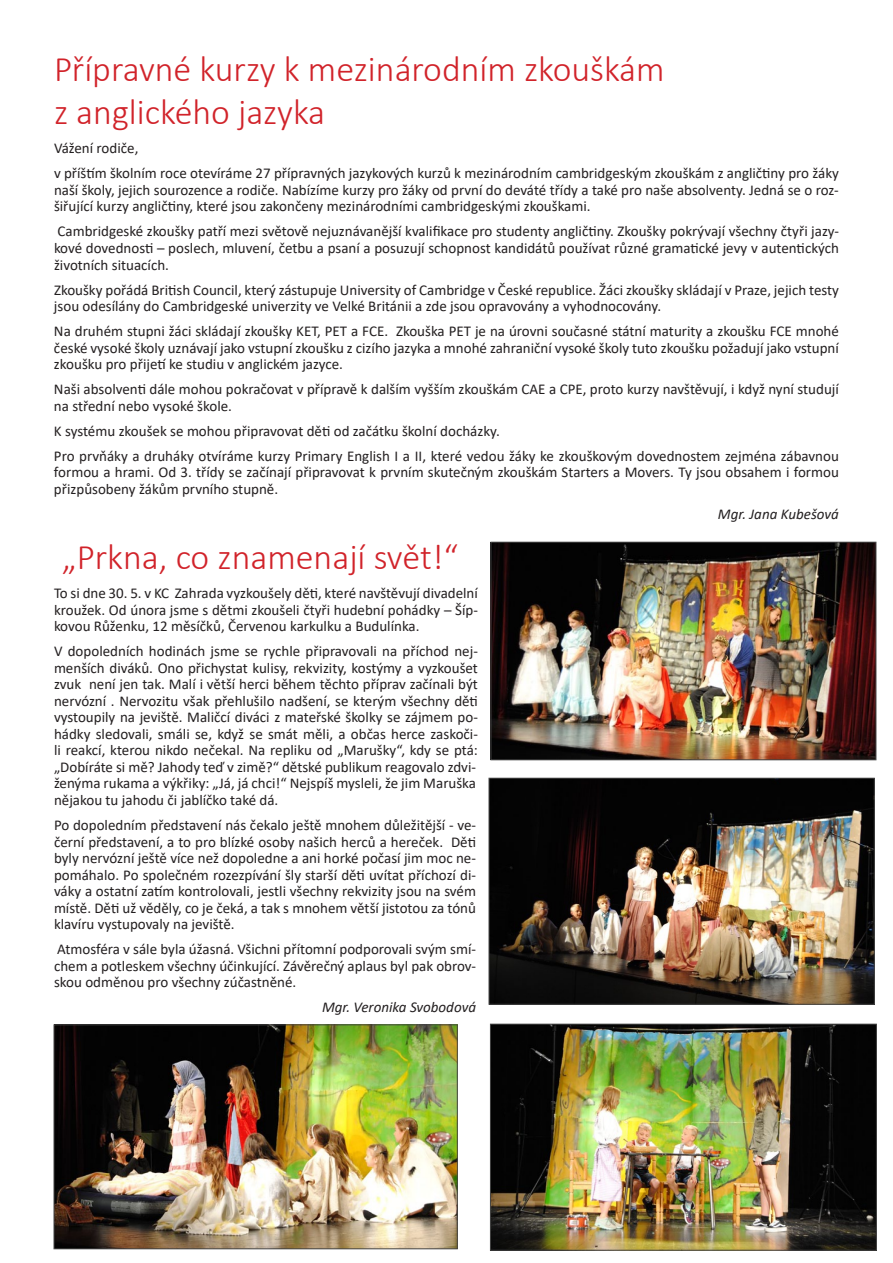
<style>
.page{position:relative;width:893px;height:1263px;background:#fff}
.page>*{position:absolute;margin:0;border:0;box-sizing:border-box;transform-origin:0 0}
.t1{font:300 36px/43.2px "Calibri";color:#d1232a}
.t2{font:15px/16.5px "Calibri";color:#231f20}
.t3{font:italic 15px "Calibri";color:#231f20}
</style>
<div class="page">
<img style="left:491px;top:780px;width:381px;height:222px">
<div style="left:489px;top:778px;width:385px;height:226px;border:1px solid #444"></div>
<img style="left:492px;top:1026px;width:383px;height:222px">
<div style="left:490px;top:1024px;width:387px;height:226px;border:1px solid #444"></div>
<img style="left:493px;top:544px;width:381px;height:214px">
<div style="left:491px;top:542px;width:385px;height:218px;border:1px solid #444"></div>
<img style="left:56px;top:1027px;width:399px;height:220px">
<div style="left:54px;top:1025px;width:403px;height:224px;border:1px solid #444"></div>
<h1 class="t1" style="left:54px;top:47px;width:612px">Přípravné kurzy k mezinárodním zkouškám z anglického jazyka</h1>
<p class="t2" style="left:54px;top:136px;width:786px;line-height:25px">Vážení rodiče,<br>v příštím školním roce otevíráme 27 přípravných jazykových kurzů k mezinárodním cambridgeským zkouškám z angličtiny pro žáky</p>
<p class="t2" style="left:54px;top:181px;width:786px">naší školy, jejich sourozence a rodiče. Nabízíme kurzy pro žáky od první do deváté třídy a také pro naše absolventy. Jedná se o roz&shy;šiřující kurzy angličtiny, které jsou zakončeny mezinárodními cambridgeskými zkouškami.</p>
<p class="t2" style="left:54px;top:223px;width:786px;text-align:justify">Cambridgeské zkoušky patří mezi světově nejuznávanější kvalifikace pro studenty angličtiny. Zkoušky pokrývají všechny čtyři jazy&shy;kové dovednosti – poslech, mluvení, četbu a psaní a posuzují schopnost kandidátů používat různé gramatické jevy v autentických životních situacích.</p>
<p class="t2" style="left:54px;top:281px;width:786px">Zkoušky pořádá British Council, který zástupuje University of Cambridge v České republice. Žáci zkoušky skládají v Praze, jejich testy jsou odesílány do Cambridgeské univerzity ve Velké Británii a zde jsou opravovány a vyhodnocovány.</p>
<p class="t2" style="left:54px;top:322px;width:786px;text-align:justify">Na druhém stupni žáci skládají zkoušky KET, PET a FCE. Zkouška PET je na úrovni současné státní maturity a zkoušku FCE mnohé české vysoké školy uznávají jako vstupní zkoušku z cizího jazyka a mnohé zahraniční vysoké školy tuto zkoušku požadují jako vstupní zkoušku pro přijetí ke studiu v anglickém jazyce.</p>
<p class="t2" style="left:54px;top:380px;width:786px">Naši absolventi dále mohou pokračovat v přípravě k dalším vyšším zkouškám CAE a CPE, proto kurzy navštěvují, i když nyní studují na střední nebo vysoké škole.</p>
<p class="t2" style="left:54px;top:418px;width:786px;line-height:25px">K systému zkoušek se mohou připravovat děti od začátku školní docházky.<br>Pro prvňáky a druháky otvíráme kurzy Primary English I a II, které vedou žáky ke zkouškovým dovednostem zejména zábavnou</p>
<p class="t2" style="left:54px;top:463px;width:786px">formou a hrami. Od 3. třídy se začínají připravovat k prvním skutečným zkouškám Starters a Movers. Ty jsou obsahem i formou přizpůsobeny žákům prvního stupně.</p>
<p class="t3" style="left:718px;top:503px;width:123px">Mgr. Jana Kubešová</p>
<h1 class="t1" style="left:62px;top:535px;width:398px">„Prkna, co znamenají svět!“</h1>
<p class="t2" style="left:54px;top:585px;width:425px;text-align:justify">To si dne 30. 5. v KC Zahrada vyzkoušely děti, které navštěvují divadelní kroužek. Od února jsme s dětmi zkoušeli čtyři hudební pohádky – Šíp&shy;kovou Růženku, 12 měsíčků, Červenou karkulku a Budulínka.</p>
<p class="t2" style="left:54px;top:643px;width:425px">V dopoledních hodinách jsme se rychle připravovali na příchod nej&shy;menších diváků. Ono přichystat kulisy, rekvizity, kostýmy a vyzkoušet zvuk není jen tak. Malí i větší herci během těchto příprav začínali být nervózní . Nervozitu však přehlušilo nadšení, se kterým všechny děti vystoupily na jeviště. Maličcí diváci z mateřské školky se zájmem po&shy;hádky sledovali, smáli se, když se smát měli, a občas herce zaskoči&shy;li reakcí, kterou nikdo nečekal. Na repliku od „Marušky“, kdy se ptá: „Dobíráte si mě? Jahody teď v zimě?“ dětské publikum reagovalo zdvi&shy;ženýma rukama a výkřiky: „Já, já chci!“ Nejspíš mysleli, že jim Maruška nějakou tu jahodu či jablíčko také dá.</p>
<p class="t2" style="left:54px;top:816px;width:424px;text-align:justify">Po dopoledním představení nás čekalo ještě mnohem důležitější - ve&shy;černí představení, a to pro blízké osoby našich herců a hereček. Děti byly nervózní ještě více než dopoledne a ani horké počasí jim moc ne&shy;pomáhalo. Po společném rozezpívání šly starší děti uvítat příchozí di&shy;váky a ostatní zatím kontrolovali, jestli všechny rekvizity jsou na svém místě. Děti už věděly, co je čeká, a tak s mnohem větší jistotou za tónů klavíru vystupovaly na jeviště.</p>
<p class="t2" style="left:54px;top:940px;width:424px;text-align:justify">Atmosféra v sále byla úžasná. Všichni přítomní podporovali svým smí&shy;chem a potleskem všechny účinkující. Závěrečný aplaus byl pak obrov&shy;skou odměnou pro všechny zúčastněné.</p>
<p class="t3" style="left:322px;top:997px;width:156px">Mgr. Veronika Svobodová</p>
</div>
